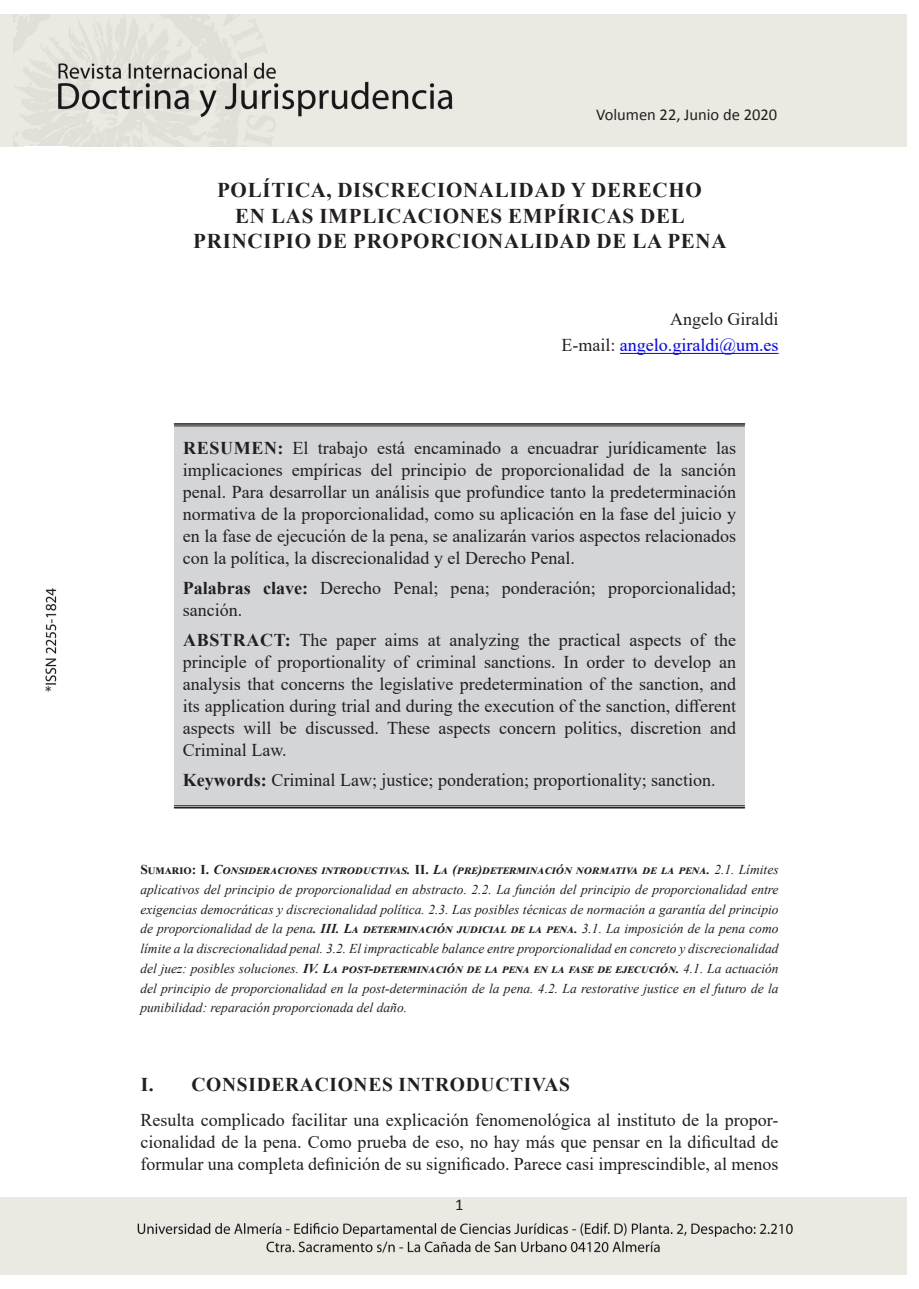
<style>
.page{position:relative;width:919px;height:1289px;background:#fff}
.page>*{position:absolute;margin:0;border:0;box-sizing:border-box;transform-origin:0 0}
.TITULO_ARTICULO{font:700 21px/25.5px "Times New Roman";letter-spacing:.035em;color:#231f20;text-align:center}
.TITULO_1{font:700 19.5px "Times New Roman";letter-spacing:.035em;color:#231f20}
.REUMEN_ABSTRACT{font:18px/21.9px "Times New Roman";color:#231f20;text-align:justify}
.PARRAFO_1{font:18px/21.9px "Times New Roman";color:#231f20;text-align:justify}
.E-MAIL{font:18px "Times New Roman";color:#00f}
.AUTOR{font:18px "Times New Roman";color:#231f20}
.t1{font:16.5px "Calibri";color:#231f20}
.SUMARIO{font:italic 13.5px/19.8px "Times New Roman";color:#231f20;text-align:justify}
.s1{color:#231f20}
.s2{font-weight:700}
.s3{font-weight:700;font-style:normal}
</style>
<div class="page">
<img style="left:0;top:1197px;width:906px;height:77px">
<img style="left:0;top:14px;width:906px;height:133px">
<img style="left:45px;top:588px;width:12px;height:104px">
<hr style="left:620px;top:353px;width:158px;height:1px;background:#00f">
<div style="left:174px;top:424px;width:570px;height:383px;background:#d4d5d7"></div>
<hr style="left:174px;top:807px;width:570px;height:1px;background:#231f20">
<hr style="left:174px;top:805px;width:570px;height:1px;background:#231f20">
<hr style="left:174px;top:423px;width:570px;height:1px;background:#231f20">
<hr style="left:174px;top:425px;width:570px;height:1px;background:#231f20">
<p class="t1" style="left:596px;top:104px;width:183px">Volumen 22, Junio de 2020</p>
<p class="TITULO_ARTICULO" style="left:193px;top:177px;width:535px">POLÍTICA, DISCRECIONALIDAD Y DERECHO<br>EN LAS IMPLICACIONES EMPÍRICAS DEL<br>PRINCIPIO DE PROPORCIONALIDAD DE LA PENA</p>
<p class="AUTOR" style="left:670px;top:306px;width:110px">Angelo Giraldi</p>
<p class="E-MAIL" style="left:561px;top:333px;width:219px"><span class="s1">E-mail:</span> angelo.giraldi@um.es</p>
<p class="REUMEN_ABSTRACT" style="left:183px;top:436px;width:554px"><span class="s2">RESUMEN:</span> El trabajo está encaminado a encuadrar jurídicamente las implicaciones empíricas del principio de proporcionalidad de la sanción penal. Para desarrollar un análisis que profundice tanto la predeterminación normativa de la proporcionalidad, como su aplicación en la fase del juicio y en la fase de ejecución de la pena, se analizarán varios aspectos relacionados con la política, la discrecionalidad y el Derecho Penal.</p>
<p class="REUMEN_ABSTRACT" style="left:183px;top:576px;width:554px"><span class="s2">Palabras clave:</span> Derecho Penal; pena; ponderación; proporcionalidad; sanción.</p>
<p class="REUMEN_ABSTRACT" style="left:183px;top:628px;width:554px"><span class="s2">ABSTRACT:</span> The paper aims at analyzing the practical aspects of the principle of proportionality of criminal sanctions. In order to develop an analysis that concerns the legislative predetermination of the sanction, and its application during trial and during the execution of the sanction, different aspects will be discussed. These aspects concern politics, discretion and Criminal Law.</p>
<p class="REUMEN_ABSTRACT" style="left:183px;top:768px;width:534px"><span class="s2">Keywords:</span> Criminal Law; justice; ponderation; proportionality; sanction.</p>
<p class="SUMARIO" style="left:140px;top:859px;width:639px"><span class="s3">Sumario: I.</span> <span class="s2">Consideraciones introductivas.</span> <span class="s3">II.</span> <span class="s2">La (pre)determinación normativa de la pena.</span> 2.1. Límites aplicativos del principio de proporcionalidad en abstracto. 2.2. La función del principio de proporcionalidad entre exigencias democráticas y discrecionalidad política. 2.3. Las posibles técnicas de normación a garantía del principio de proporcionalidad de la pena<span class="s2">. III. La determinación judicial de la pena.</span> 3.1. La imposición de la pena como límite a la discrecionalidad penal. 3.2. El impracticable balance entre proporcionalidad en concreto y discrecionalidad del juez: posibles soluciones. <span class="s2">IV. La post-determinación de la pena en la fase de ejecución.</span> 4.1. La actuación del principio de proporcionalidad en la post-determinación de la pena. 4.2. La restorative justice en el futuro de la punibilidad: reparación proporcionada del daño.</p>
<p class="TITULO_1" style="left:141px;top:1070px;width:430px">I. CONSIDERACIONES INTRODUCTIVAS</p>
<p class="PARRAFO_1" style="left:140px;top:1108px;width:639px">Resulta complicado facilitar una explicación fenomenológica al instituto de la propor&shy;cionalidad de la pena. Como prueba de eso, no hay más que pensar en la dificultad de formular una completa definición de su significado. Parece casi imprescindible, al menos</p>
<p class="t1" style="left:455px;top:1193px;width:10px">1</p>
</div>
